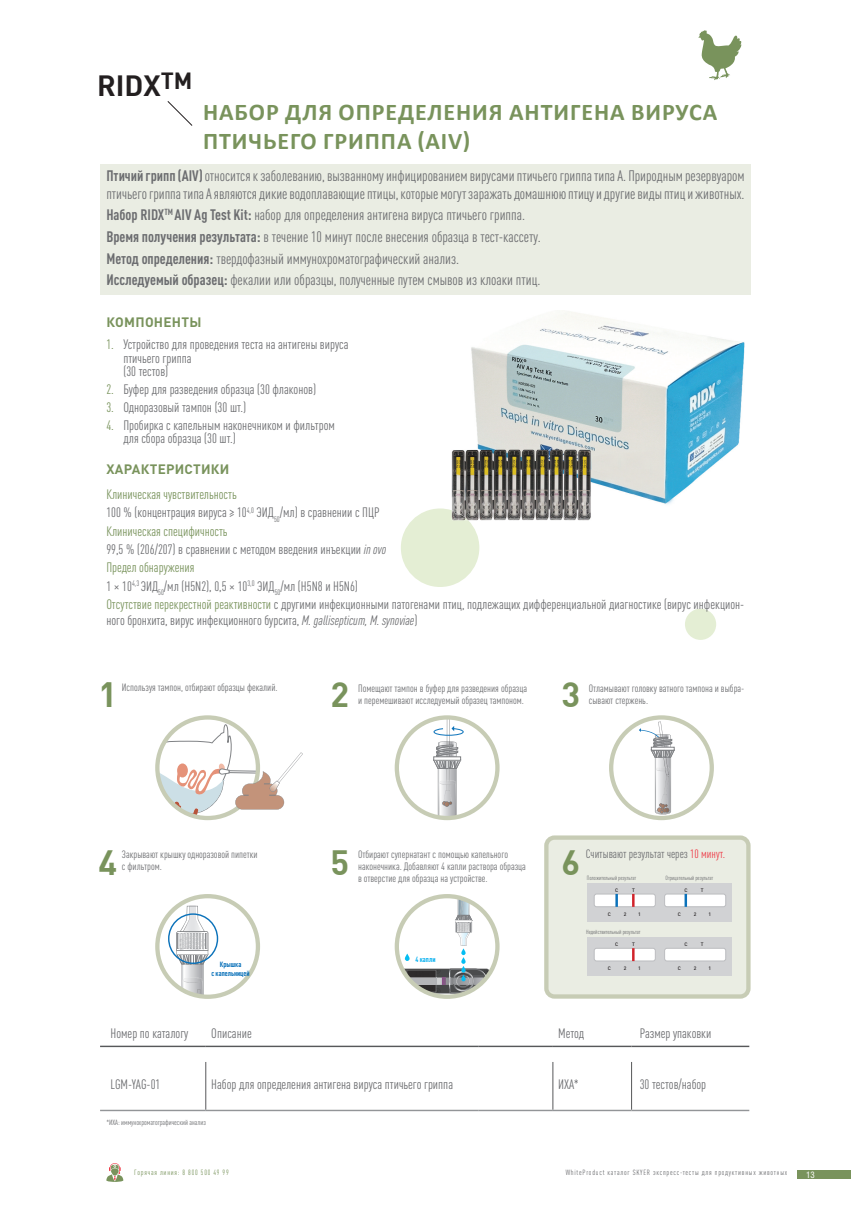
<style>
.page{position:relative;width:851px;height:1221px;background:#fff}
.page>*{position:absolute;margin:0;border:0;box-sizing:border-box;transform-origin:0 0}
.t1{font:34.35px "Dinbol";color:#79935c}
.t2{font:28.65px "Dinbol";color:#231f20}
.t3{font:700 24px/28.8px "Calibri";letter-spacing:.04em;color:#79935c}
.t4{font:condensed 15px/21.6px "DIN Pro";color:#6c6d70}
.t5{font:condensed 13.5px/18.3px "DIN Pro";color:#6c6d70}
.t6{font:700 13.5px "DIN Pro";letter-spacing:.02em;color:#79935c}
.t7{font:condensed 12px "DIN Pro";color:#6c6d70}
.t8{font:condensed 10.5px/12px "DIN Pro";color:#6c6d70}
.t9{font:9px "Helios Cond";color:#fff}
.t10{font:condensed 7.5px "DIN Pro";letter-spacing:.1em;color:#6c6d70}
.t11{font:condensed 7.5px "DIN Pro";color:#6c6d70}
.t12{font:condensed 7.5px "DIN Pro";letter-spacing:.1em;color:#79935c}
.t13{font:700 condensed 7.5px/9px "DIN Pro";color:#006cb7;text-align:center}
.t14{font:700 condensed 7.5px "DIN Pro";color:#00aeef}
.t15{font:condensed 6px "DIN Pro";color:#6c6d70}
.t16{font:4.95px "Dinmed";color:#231f20}
.s1{font-weight:700}
.s2{color:#79935c}
.s3{font-style:italic}
.s4{color:#ee3d49}
</style>
<div class="page">
<div style="left:797px;top:1170px;width:53px;height:8px;background:#79935c"></div>
<svg style="left:106px;top:1163px;width:17px;height:18px"></svg>
<svg style="left:638px;top:721px;width:36px;height:93px"></svg>
<div style="left:651px;top:747px;width:23px;height:3px;border:1px solid #808285"></div>
<div style="left:609px;top:715px;width:104px;height:105px;border:4px solid #c7ccb5;border-radius:50%"></div>
<div style="left:546px;top:837px;width:202px;height:159px;background:#eaede3;border-radius:8px"></div>
<div style="left:544px;top:835px;width:206px;height:163px;border:4px solid #c7ccb5;border-radius:8px"></div>
<div style="left:100px;top:164px;width:650px;height:131px;background:#eaede3"></div>
<svg style="left:167px;top:101px;width:26px;height:25px"></svg>
<svg style="left:401px;top:508px;width:78px;height:79px"></svg>
<div style="left:684px;top:608px;width:32px;height:32px;background:#e4eed4;border-radius:50%"></div>
<div style="left:587px;top:882px;width:145px;height:39px;background:#d1d2d4"></div>
<div style="left:587px;top:936px;width:145px;height:39px;background:#d1d2d4"></div>
<div style="left:594px;top:894px;width:61px;height:12px;background:#fff;border-radius:2px"></div>
<div style="left:594px;top:893px;width:61px;height:13px;border:1px solid #bcbdc0;border-radius:2px"></div>
<div style="left:594px;top:948px;width:61px;height:12px;background:#fff;border-radius:2px"></div>
<div style="left:594px;top:948px;width:61px;height:13px;border:1px solid #bcbdc0;border-radius:2px"></div>
<div style="left:664px;top:894px;width:61px;height:12px;background:#fff;border-radius:2px"></div>
<div style="left:664px;top:893px;width:61px;height:13px;border:1px solid #bcbdc0;border-radius:2px"></div>
<div style="left:664px;top:948px;width:61px;height:12px;background:#fff;border-radius:2px"></div>
<div style="left:664px;top:948px;width:61px;height:13px;border:1px solid #bcbdc0;border-radius:2px"></div>
<svg style="left:632px;top:893px;width:2px;height:13px"></svg>
<svg style="left:684px;top:893px;width:3px;height:13px"></svg>
<svg style="left:615px;top:893px;width:2px;height:13px"></svg>
<svg style="left:632px;top:948px;width:2px;height:13px"></svg>
<svg style="left:433px;top:720px;width:31px;height:98px"></svg>
<div style="left:433px;top:756px;width:28px;height:4px;border:1px solid #808285"></div>
<div style="left:394px;top:715px;width:105px;height:105px;border:4px solid #c7ccb5;border-radius:50%"></div>
<svg style="left:397px;top:896px;width:100px;height:100px"></svg>
<svg style="left:399px;top:897px;width:90px;height:96px"></svg>
<div style="left:394px;top:894px;width:105px;height:104px;border:4px solid #c7ccb5;border-radius:50%"></div>
<svg style="left:176px;top:905px;width:32px;height:91px"></svg>
<div style="left:168px;top:913px;width:50px;height:50px;border:1px solid #0b72ba;border-radius:50%"></div>
<div style="left:155px;top:894px;width:105px;height:104px;border:4px solid #c7ccb5;border-radius:50%"></div>
<svg style="left:157px;top:717px;width:146px;height:101px"></svg>
<hr style="left:100px;top:1045px;width:106px;height:2px;background:#57585a">
<hr style="left:206px;top:1045px;width:272px;height:2px;background:#57585a">
<hr style="left:478px;top:1045px;width:75px;height:2px;background:#57585a">
<hr style="left:553px;top:1045px;width:78px;height:2px;background:#57585a">
<hr style="left:631px;top:1045px;width:118px;height:2px;background:#57585a">
<hr style="left:205px;top:1061px;width:1px;height:48px;background:#57585a">
<hr style="left:552px;top:1061px;width:1px;height:48px;background:#57585a">
<hr style="left:631px;top:1061px;width:1px;height:48px;background:#57585a">
<hr style="left:100px;top:1109px;width:106px;height:2px;background:#939598">
<hr style="left:206px;top:1109px;width:272px;height:2px;background:#939598">
<hr style="left:478px;top:1109px;width:75px;height:2px;background:#939598">
<hr style="left:553px;top:1109px;width:78px;height:2px;background:#939598">
<hr style="left:631px;top:1109px;width:118px;height:2px;background:#939598">
<svg style="left:698px;top:30px;width:43px;height:50px"></svg>
<img style="left:451px;top:311px;width:293px;height:209px">
<img style="left:451px;top:510px;width:17px;height:10px">
<h2 class="t2" style="left:97px;top:67px;width:97px">RIDX<sup>TM</sup></h2>
<h3 class="t3" style="left:203px;top:97px;width:515px">НАБОР ДЛЯ ОПРЕДЕЛЕНИЯ АНТИГЕНА ВИРУСА<br>ПТИЧЬЕГО ГРИППА (AIV)</h3>
<p class="t4" style="left:106px;top:165px;width:639px;line-height:18px"><span class="s1">Птичий грипп (AIV)</span> относится к заболеванию, вызванному инфицированием вирусами птичьего гриппа типа А. Природным резервуаром птичьего гриппа типа А являются дикие водоплавающие птицы, которые могут заражать домашнюю птицу и другие виды птиц и животных.</p>
<p class="t4" style="left:106px;top:203px;width:436px"><span class="s1">Набор RIDX</span><sup>ТМ</sup> <span class="s1">AIV Ag Test Kit:</span> набор для определения антигена вируса птичьего гриппа.<br><span class="s1">Время получения результата:</span> в течение 10 минут после внесения образца в тест-кассету.<br><span class="s1">Метод определения:</span> твердофазный иммунохроматографический анализ.<br><span class="s1">Исследуемый образец:</span> фекалии или образцы, полученные путем смывов из клоаки птиц.</p>
<p class="t6" style="left:106px;top:311px;width:96px">КОМПОНЕНТЫ</p>
<p class="t5" style="left:123px;top:337px;width:227px;line-height:13.5px;text-indent:-17px"><span class="s2">1.</span> Устройство для проведения теста на антигены вируса птичьего гриппа<br>(30 тестов)</p>
<p class="t5" style="left:106px;top:379px;width:211px"><span class="s2">2.</span> Буфер для разведения образца (30 флаконов)</p>
<p class="t5" style="left:106px;top:397px;width:141px"><span class="s2">3.</span> Одноразовый тампон (30 шт.)</p>
<p class="t5" style="left:123px;top:417px;width:213px;line-height:13.5px;text-indent:-17px"><span class="s2">4.</span> Пробирка с капельным наконечником и фильтром для сбора образца (30 шт.)</p>
<p class="t6" style="left:106px;top:458px;width:124px">ХАРАКТЕРИСТИКИ</p>
<p class="t5" style="left:106px;top:484px;width:639px"><span class="s2">Клиническая чувствительность<br></span>100 % (концентрация вируса ≥ 10<sup>4,0</sup> ЭИД<sub>50</sub>/мл) в сравнении с ПЦР<br><span class="s2">Клиническая специфичность<br></span>99,5 % (206/207) в сравнении с методом введения инъекции <span class="s3">in ovo<br></span><span class="s2">Предел обнаружения<br></span>1 × 10<sup>4,3</sup> ЭИД<sub>50</sub>/мл (H5N2), 0,5 × 10<sup>3,0</sup> ЭИД<sub>50</sub>/мл (H5N8 и H5N6)<br><span class="s2">Отсутствие перекрестной реактивности</span> с другими инфекционными патогенами птиц, подлежащих дифференциальной диагностике (вирус инфекцион-</p>
<p class="t5" style="left:106px;top:610px;width:312px">ного бронхита, вирус инфекционного бурсита, <span class="s3">M. gallisepticum, M. synoviae</span>)</p>
<h1 class="t1" style="left:98px;top:672px;width:20px">1</h1>
<p class="t8" style="left:122px;top:681px;width:157px">Используя тампон, отбирают образцы фекалий.</p>
<h1 class="t1" style="left:330px;top:672px;width:20px">2</h1>
<h1 class="t1" style="left:561px;top:672px;width:20px">3</h1>
<p class="t8" style="left:358px;top:681px;width:171px">Помещают тампон в буфер для разведения образца и перемешивают исследуемый образец тампоном.</p>
<p class="t8" style="left:588px;top:681px;width:157px">Отламывают головку ватного тампона и выбра&shy;сывают стержень.</p>
<h1 class="t1" style="left:98px;top:839px;width:20px">4</h1>
<h1 class="t1" style="left:330px;top:839px;width:20px">5</h1>
<p class="t8" style="left:122px;top:847px;width:137px">Закрывают крышку одноразовой пипетки с фильтром.</p>
<p class="t8" style="left:358px;top:847px;width:169px">Отбирают супернатант с помощью капельного наконечника. Добавляют 4 капли раствора образца в отверстие для образца на устройстве.</p>
<h1 class="t1" style="left:561px;top:839px;width:20px">6</h1>
<p class="t7" style="left:586px;top:845px;width:141px">Считывают результат через <span class="s4">10 минут.</span></p>
<p class="t15" style="left:587px;top:873px;width:51px">Положительный результат</p>
<p class="t15" style="left:665px;top:873px;width:49px">Отрицательный результат</p>
<p class="t16" style="left:615px;top:886px;width:5px">C</p>
<p class="t16" style="left:632px;top:886px;width:4px">T</p>
<p class="t16" style="left:684px;top:886px;width:5px">C</p>
<p class="t16" style="left:700px;top:886px;width:4px">T</p>
<p class="t16" style="left:607px;top:911px;width:5px">C</p>
<p class="t16" style="left:623px;top:911px;width:4px">2</p>
<p class="t16" style="left:638px;top:911px;width:4px">1</p>
<p class="t16" style="left:677px;top:911px;width:5px">C</p>
<p class="t16" style="left:693px;top:911px;width:4px">2</p>
<p class="t16" style="left:708px;top:911px;width:4px">1</p>
<p class="t15" style="left:586px;top:927px;width:56px">Недействительный результат</p>
<p class="t16" style="left:615px;top:940px;width:5px">C</p>
<p class="t16" style="left:632px;top:940px;width:4px">T</p>
<p class="t16" style="left:684px;top:940px;width:5px">C</p>
<p class="t16" style="left:700px;top:940px;width:4px">T</p>
<p class="t13" style="left:211px;top:959px;width:40px">Крышка<br>с капельницей</p>
<p class="t14" style="left:415px;top:953px;width:22px">4 капли</p>
<p class="t16" style="left:607px;top:965px;width:5px">C</p>
<p class="t16" style="left:623px;top:965px;width:4px">2</p>
<p class="t16" style="left:638px;top:965px;width:4px">1</p>
<p class="t16" style="left:677px;top:965px;width:5px">C</p>
<p class="t16" style="left:693px;top:965px;width:4px">2</p>
<p class="t16" style="left:708px;top:965px;width:4px">1</p>
<p class="t5" style="left:111px;top:1022px;width:79px">Номер по каталогу</p>
<p class="t5" style="left:211px;top:1022px;width:42px">Описание</p>
<p class="t5" style="left:558px;top:1022px;width:27px">Метод</p>
<p class="t5" style="left:639px;top:1022px;width:73px">Размер упаковки</p>
<p class="t5" style="left:111px;top:1074px;width:51px">LGM-YAG-01</p>
<p class="t5" style="left:211px;top:1074px;width:243px">Набор для определения антигена вируса птичьего гриппа</p>
<p class="t5" style="left:558px;top:1074px;width:22px">ИХА*</p>
<p class="t5" style="left:639px;top:1074px;width:68px">30 тестов/набор</p>
<p class="t11" style="left:106px;top:1116px;width:101px">*ИХА: иммунохроматографический анализ</p>
<p class="t12" style="left:134px;top:1167px;width:96px">Горячая линия: 8 800 500 49 99</p>
<p class="t10" style="left:565px;top:1167px;width:223px">WhiteProduct каталог SKYER экспресс-тесты для продуктивных животных</p>
<p class="t9" style="left:806px;top:1169px;width:10px">13</p>
</div>
